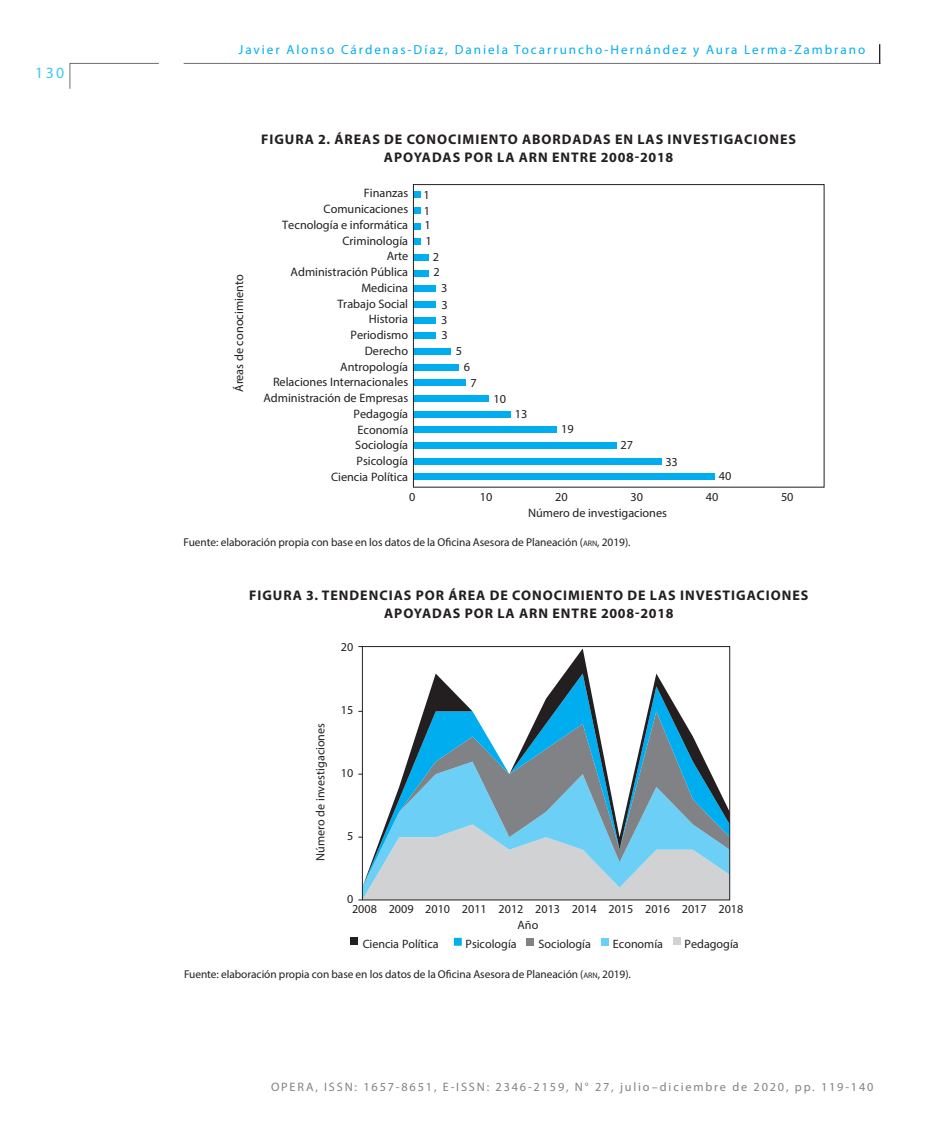
<style>
.page{position:relative;width:943px;height:1141px;background:#fff}
.page>*{position:absolute;margin:0;border:0;box-sizing:border-box;transform-origin:0 0}
.t1{font:15.75px "Myriad Pro";color:#40c7f4}
.t2{font:700 14px/17.5px "Myriad Pro";letter-spacing:.07em;color:#231f20;text-align:center}
.t3{font:13.12px "Myriad Pro";letter-spacing:.15em;color:#00aeef}
.t4{font:12.25px/15.8px "Myriad Pro";color:#231f20;text-align:right}
.t5{font:12.25px "Myriad Pro";letter-spacing:.15em;color:#808285}
.t6{font:12.08px "Myriad Pro";color:#231f20}
.t7{font:11.38px "Myriad Pro";letter-spacing:-.005em;color:#231f20}
.s1{font-size:8.05px}
</style>
<div class="page">
<hr style="left:184px;top:63px;width:696px;height:1px;background:#6c6d70">
<svg style="left:879px;top:44px;width:1px;height:20px"></svg>
<svg style="left:69px;top:63px;width:90px;height:26px"></svg>
<div style="left:413px;top:474px;width:301px;height:6px;background:#00aeef"></div>
<div style="left:413px;top:458px;width:248px;height:6px;background:#00aeef"></div>
<div style="left:413px;top:442px;width:203px;height:7px;background:#00aeef"></div>
<div style="left:413px;top:427px;width:143px;height:6px;background:#00aeef"></div>
<div style="left:413px;top:411px;width:98px;height:6px;background:#00aeef"></div>
<div style="left:413px;top:395px;width:75px;height:7px;background:#00aeef"></div>
<div style="left:413px;top:380px;width:53px;height:6px;background:#00aeef"></div>
<div style="left:413px;top:364px;width:45px;height:6px;background:#00aeef"></div>
<div style="left:413px;top:348px;width:38px;height:7px;background:#00aeef"></div>
<div style="left:413px;top:333px;width:23px;height:6px;background:#00aeef"></div>
<div style="left:413px;top:317px;width:23px;height:6px;background:#00aeef"></div>
<div style="left:413px;top:301px;width:23px;height:7px;background:#00aeef"></div>
<div style="left:413px;top:285px;width:23px;height:7px;background:#00aeef"></div>
<div style="left:413px;top:270px;width:15px;height:6px;background:#00aeef"></div>
<div style="left:413px;top:254px;width:15px;height:7px;background:#00aeef"></div>
<div style="left:413px;top:238px;width:8px;height:7px;background:#00aeef"></div>
<div style="left:413px;top:223px;width:8px;height:6px;background:#00aeef"></div>
<div style="left:413px;top:207px;width:8px;height:7px;background:#00aeef"></div>
<div style="left:413px;top:191px;width:8px;height:7px;background:#00aeef"></div>
<div style="left:413px;top:184px;width:411px;height:303px;border:1px solid #231f20"></div>
<svg style="left:358px;top:824px;width:371px;height:77px"></svg>
<div style="left:364px;top:887px;width:364px;height:11px;background:#d1d2d4"></div>
<svg style="left:364px;top:648px;width:364px;height:239px"></svg>
<div style="left:350px;top:938px;width:8px;height:7px;background:#231f20"></div>
<div style="left:454px;top:938px;width:8px;height:8px;background:#00aeef"></div>
<div style="left:526px;top:938px;width:8px;height:8px;background:#808285"></div>
<div style="left:600px;top:938px;width:8px;height:8px;background:#6bcff6"></div>
<div style="left:672px;top:938px;width:8px;height:7px;background:#d1d2d4"></div>
<div style="left:362px;top:646px;width:368px;height:254px;border:1px solid #231f20"></div>
<p class="t1" style="left:35px;top:63px;width:30px">130</p>
<p class="t3" style="left:238px;top:42px;width:628px">Javier Alonso Cárdenas-Díaz, Daniela Tocarruncho-Hernández y Aura Lerma-Zambrano</p>
<p class="t4" style="left:231px;top:392px;width:119px;rotate:-90deg">Áreas de conocimiento</p>
<p class="t2" style="left:261px;top:131px;width:536px">FIGURA 2. ÁREAS DE CONOCIMIENTO ABORDADAS EN LAS INVESTIGACIONES<br>APOYADAS POR LA ARN ENTRE 2008-2018</p>
<p class="t4" style="left:263px;top:185px;width:146px">Finanzas<br>Comunicaciones<br>Tecnología e informática<br>Criminología<br>Arte<br>Administración Pública<br>Medicina<br>Trabajo Social<br>Historia<br>Periodismo<br>Derecho<br>Antropología<br>Relaciones Internacionales<br>Administración de Empresas<br>Pedagogía<br>Economía<br>Sociología<br>Psicología<br>Ciencia Política</p>
<p class="t4" style="left:423px;top:187px;width:8px">1</p>
<p class="t4" style="left:424px;top:203px;width:8px">1</p>
<p class="t4" style="left:424px;top:217px;width:8px">1</p>
<p class="t4" style="left:425px;top:232px;width:8px">1</p>
<p class="t4" style="left:433px;top:249px;width:8px">2</p>
<p class="t4" style="left:433px;top:264px;width:8px">2</p>
<p class="t4" style="left:441px;top:280px;width:8px">3</p>
<p class="t4" style="left:441px;top:297px;width:8px">3</p>
<p class="t4" style="left:441px;top:312px;width:8px">3</p>
<p class="t4" style="left:441px;top:327px;width:8px">3</p>
<p class="t4" style="left:456px;top:343px;width:8px">5</p>
<p class="t4" style="left:464px;top:359px;width:8px">6</p>
<p class="t4" style="left:470px;top:375px;width:8px">7</p>
<p class="t4" style="left:493px;top:391px;width:14px">10</p>
<p class="t4" style="left:515px;top:406px;width:14px">13</p>
<p class="t4" style="left:561px;top:421px;width:14px">19</p>
<p class="t4" style="left:620px;top:437px;width:14px">27</p>
<p class="t4" style="left:665px;top:453px;width:14px">33</p>
<p class="t4" style="left:719px;top:468px;width:14px">40</p>
<p class="t4" style="left:409px;top:489px;width:8px">0</p>
<p class="t4" style="left:480px;top:489px;width:14px">10</p>
<p class="t4" style="left:555px;top:489px;width:14px">20</p>
<p class="t4" style="left:630px;top:489px;width:14px">30</p>
<p class="t4" style="left:705px;top:489px;width:14px">40</p>
<p class="t4" style="left:781px;top:489px;width:14px">50</p>
<p class="t4" style="left:528px;top:505px;width:140px">Número de investigaciones</p>
<p class="t7" style="left:184px;top:535px;width:448px">Fuente: elaboración propia con base en los datos de la Oficina Asesora de Planeación (<span class="s1">ARN</span>, 2019).</p>
<p class="t2" style="left:249px;top:586px;width:561px">FIGURA 3. TENDENCIAS POR ÁREA DE CONOCIMIENTO DE LAS INVESTIGACIONES<br>APOYADAS POR LA ARN ENTRE 2008-2018</p>
<p class="t6" style="left:341px;top:640px;width:14px">20</p>
<p class="t6" style="left:313px;top:861px;width:139px;rotate:-90deg">Número de investigaciones</p>
<p class="t6" style="left:341px;top:703px;width:14px">15</p>
<p class="t6" style="left:341px;top:765px;width:14px">10</p>
<p class="t6" style="left:347px;top:828px;width:8px">5</p>
<p class="t6" style="left:347px;top:891px;width:8px">0</p>
<p class="t6" style="left:352px;top:902px;width:393px">2008 2009 2010 2011 2012 2013 2014 2015 2016 2017 2018</p>
<p class="t6" style="left:517px;top:917px;width:22px">Año</p>
<p class="t6" style="left:362px;top:936px;width:78px">Ciencia Política</p>
<p class="t6" style="left:465px;top:936px;width:53px">Psicología</p>
<p class="t6" style="left:538px;top:936px;width:54px">Sociología</p>
<p class="t6" style="left:613px;top:936px;width:52px">Economía</p>
<p class="t6" style="left:684px;top:936px;width:56px">Pedagogía</p>
<p class="t7" style="left:184px;top:967px;width:448px">Fuente: elaboración propia con base en los datos de la Oficina Asesora de Planeación (<span class="s1">ARN</span>, 2019).</p>
<p class="t5" style="left:271px;top:1080px;width:604px">OPERA, ISSN: 1657-8651, E-ISSN: 2346-2159, N° 27, julio–diciembre de 2020, pp. 119-140</p>
</div>
